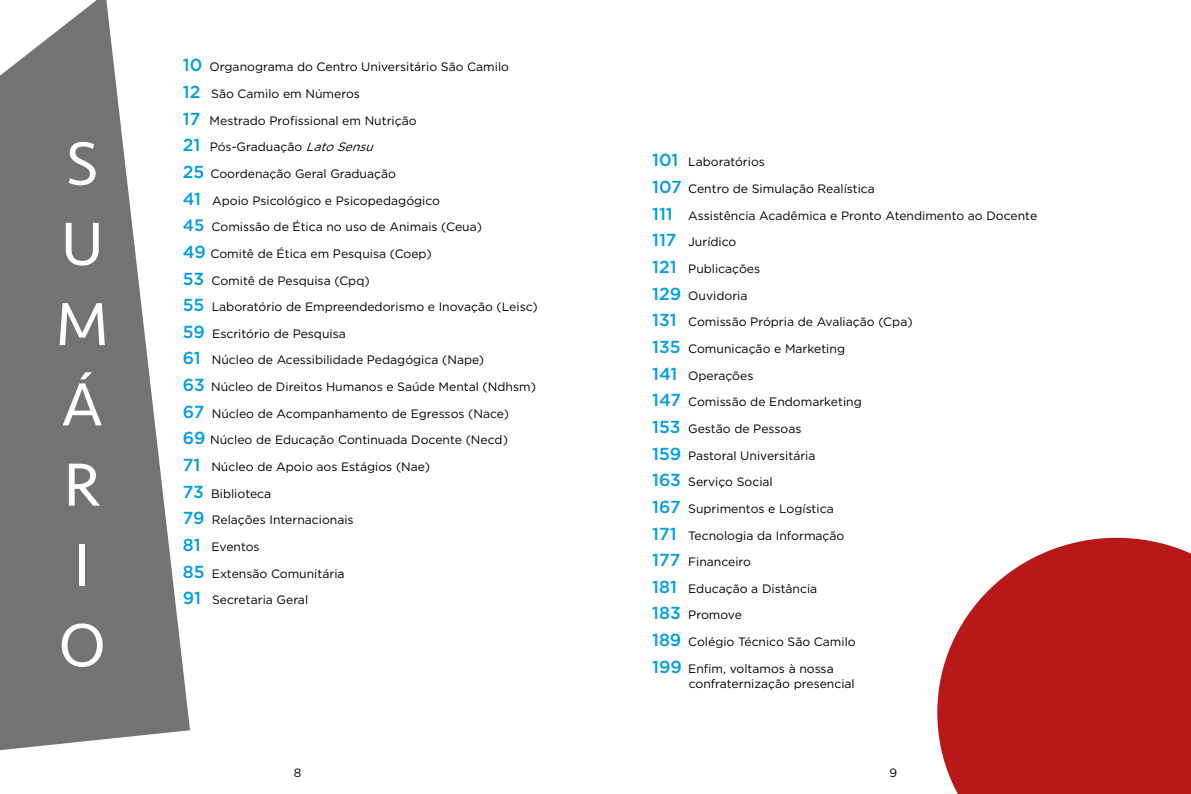
<style>
.page{position:relative;width:1191px;height:794px;background:#fff}
.page>*{position:absolute;margin:0;border:0;box-sizing:border-box;transform-origin:0 0}
.t1{font:63px/80.2px "Seravek";color:#fff}
.t2{font:12.2px/26.6px "Gotham";color:#000}
.t3{font:12px "Gotham";color:#000}
.s1{font-weight:500;font-size:17.4px;color:#009fe3}
.s2{font-style:italic}
.s3{font-weight:500;font-size:16.5px;color:#009fe3}
</style>
<div class="page">
<svg style="left:0;top:0;width:190px;height:750px;fill:#747273"></svg>
<svg style="left:937px;top:538px;width:254px;height:256px;background:#c03433"></svg>
<h1 class="t1" style="left:56px;top:123px;width:55px">S<br>U<br>M<br>Á<br>R<br>I<br>O</h1>
<p class="t2" style="left:183px;top:53px;width:356px"><span class="s1">10</span> Organograma do Centro Universitário São Camilo<br><span class="s1">12</span> São Camilo em Números<br><span class="s1">17</span> Mestrado Profissional em Nutrição<br><span class="s1">21</span> Pós-Graduação <span class="s2">LatoSensu<br></span><span class="s1">25</span> Coordenação Geral Graduação<br><span class="s1">41</span> Apoio Psicológico e Psicopedagógico<br><span class="s3">45</span> Comissão de Ética no uso de Animais (Ceua)<br><span class="s1">49</span> Comitê de Ética em Pesquisa (Coep)<br><span class="s1">53</span> Comitê de Pesquisa (Cpq)<br><span class="s1">55</span> Laboratório de Empreendedorismo e Inovação (Leisc)<br><span class="s1">59</span> Escritório de Pesquisa<br><span class="s1">61</span> Núcleo de Acessibilidade Pedagógica (Nape)<br><span class="s1">63</span> Núcleo de Direitos Humanos e Saúde Mental (Ndhsm)<br><span class="s1">67</span> Núcleo de Acompanhamento de Egressos (Nace)<br><span class="s1">69</span> Núcleo de Educação Continuada Docente (Necd)<br><span class="s1">71</span> Núcleo de Apoio aos Estágios (Nae)<br><span class="s1">73</span> Biblioteca<br><span class="s1">79</span> Relações Internacionais<br><span class="s1">81</span> Eventos<br><span class="s1">85</span> Extensão Comunitária<br><span class="s1">91</span> Secretaria Geral</p>
<p class="t2" style="left:652px;top:148px;width:386px"><span class="s1">101</span> Laboratórios<br><span class="s1">107</span> Centro de Simulação Realística<br><span class="s1">111</span> Assistência Acadêmica e Pronto Atendimento ao Docente<br><span class="s1">117</span> Jurídico<br><span class="s1">121</span> Publicações<br><span class="s1">129</span> Ouvidoria<br><span class="s1">131</span> Comissão Própria de Avaliação (Cpa)<br><span class="s1">135</span> Comunicação e Marketing<br><span class="s1">141</span> Operações<br><span class="s1">147</span> Comissão de Endomarketing<br><span class="s1">153</span> Gestão de Pessoas<br><span class="s1">159</span> Pastoral Universitária<br><span class="s1">163</span> Serviço Social<br><span class="s1">167</span> Suprimentos e Logística<br><span class="s1">171</span> Tecnologia da Informação<br><span class="s1">177</span> Financeiro<br><span class="s1">181</span> Educação a Distância<br><span class="s1">183</span> Promove<br><span class="s1">189</span> Colégio Técnico São Camilo<br><span class="s1">199</span> Enfim, voltamos à nossa</p>
<p class="t2" style="left:688px;top:670px;width:168px">confraternização presencial</p>
<p class="t3" style="left:294px;top:765px;width:9px">8</p>
<p class="t3" style="left:889px;top:765px;width:9px">9</p>
</div>
